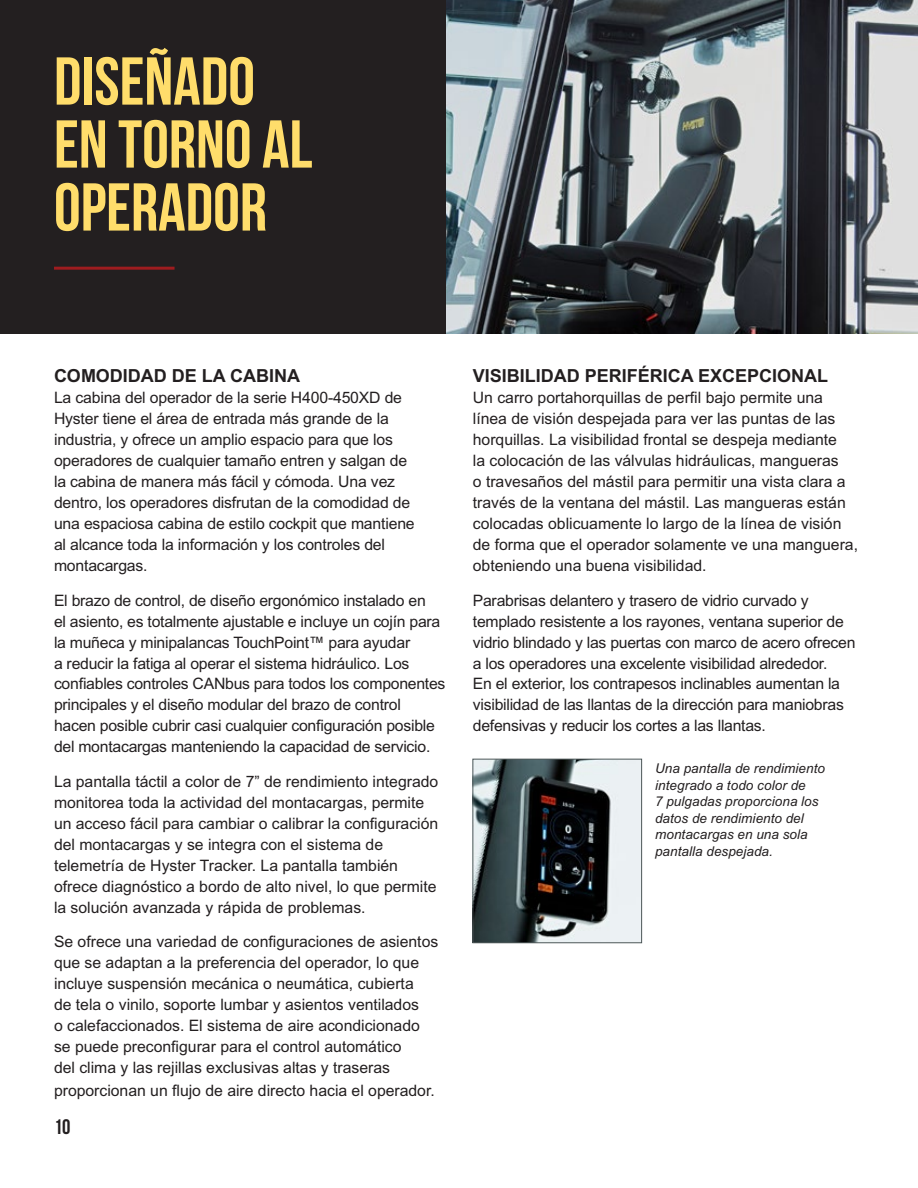
<style>
.page{position:relative;width:918px;height:1188px;background:#fff}
.page>*{position:absolute;margin:0;border:0;box-sizing:border-box;transform-origin:0 0}
.t1{font:67.5px/63px "Bebas Neue";color:#ffdd6b}
.t2{font:21px "Bebas Neue";color:#231f20}
.t3{font:700 18px "Arial MT Std";color:#231f20}
.t4{font:15.75px/21px "Arial MT Std";color:#231f20}
.t5{font:italic 13.5px/16.5px "Arial MT Std";letter-spacing:.005em;color:#231f20}
</style>
<div class="page">
<img style="left:474px;top:761px;width:166px;height:180px">
<div style="left:472px;top:759px;width:170px;height:184px;border:1px solid #4d5758"></div>
<img style="left:446px;top:0;width:472px;height:334px">
<div style="left:0;top:0;width:446px;height:334px;background:#231f20"></div>
<hr style="left:54px;top:267px;width:121px;height:3px;background:#9e1c1f">
<h1 class="t1" style="left:54px;top:49px;width:260px">DISEÑADO<br>EN TORNO AL<br>OPERADOR</h1>
<p class="t3" style="left:54px;top:365px;width:248px">COMODIDAD DE LA CABINA</p>
<p class="t4" style="left:54px;top:387px;width:362px">La cabina del operador de la serie H400-450XD de Hyster tiene el área de entrada más grande de la industria, y ofrece un amplio espacio para que los operadores de cualquier tamaño entren y salgan de la cabina de manera más fácil y cómoda. Una vez dentro, los operadores disfrutan de la comodidad de una espaciosa cabina de estilo cockpit que mantiene al alcance toda la información y los controles del montacargas.</p>
<p class="t4" style="left:54px;top:589px;width:393px">El brazo de control, de diseño ergonómico instalado en<br>el asiento, es totalmente ajustable e incluye un cojín para la muñeca y minipalancas TouchPoint™ para ayudar<br>a reducir la fatiga al operar el sistema hidráulico. Los confiables controles CANbus para todos los componentes principales y el diseño modular del brazo de control hacen posible cubrir casi cualquier configuración posible del montacargas manteniendo la capacidad de servicio.</p>
<p class="t4" style="left:54px;top:771px;width:386px">La pantalla táctil a color de 7” de rendimiento integrado monitorea toda la actividad del montacargas, permite un acceso fácil para cambiar o calibrar la configuración del montacargas y se integra con el sistema de telemetría de Hyster Tracker. La pantalla también ofrece diagnóstico a bordo de alto nivel, lo que permite la solución avanzada y rápida de problemas.</p>
<p class="t4" style="left:54px;top:931px;width:386px">Se ofrece una variedad de configuraciones de asientos que se adaptan a la preferencia del operador, lo que incluye suspensión mecánica o neumática, cubierta<br>de tela o vinilo, soporte lumbar y asientos ventilados<br>o calefaccionados. El sistema de aire acondicionado se puede preconfigurar para el control automático<br>del clima y las rejillas exclusivas altas y traseras</p>
<p class="t4" style="left:54px;top:1080px;width:382px">proporcionan un flujo de aire directo hacia el operador.</p>
<h2 class="t2" style="left:54px;top:1115px;width:18px">10</h2>
<p class="t3" style="left:473px;top:365px;width:357px">VISIBILIDAD PERIFÉRICA EXCEPCIONAL</p>
<p class="t4" style="left:473px;top:387px;width:387px">Un carro portahorquillas de perfil bajo permite una línea de visión despejada para ver las puntas de las horquillas. La visibilidad frontal se despeja mediante<br>la colocación de las válvulas hidráulicas, mangueras<br>o travesaños del mástil para permitir una vista clara a través de la ventana del mástil. Las mangueras están colocadas oblicuamente lo largo de la línea de visión de forma que el operador solamente ve una manguera, obteniendo una buena visibilidad.</p>
<p class="t4" style="left:473px;top:589px;width:384px">Parabrisas delantero y trasero de vidrio curvado y templado resistente a los rayones, ventana superior de vidrio blindado y las puertas con marco de acero ofrecen a los operadores una excelente visibilidad alrededor.<br>En el exterior, los contrapesos inclinables aumentan la visibilidad de las llantas de la dirección para maniobras defensivas y reducir los cortes a las llantas.</p>
<p class="t5" style="left:655px;top:760px;width:171px">Una pantalla de rendimiento integrado a todo color de<br>7 pulgadas proporciona los datos de rendimiento del montacargas en una sola pantalla despejada.</p>
</div>
